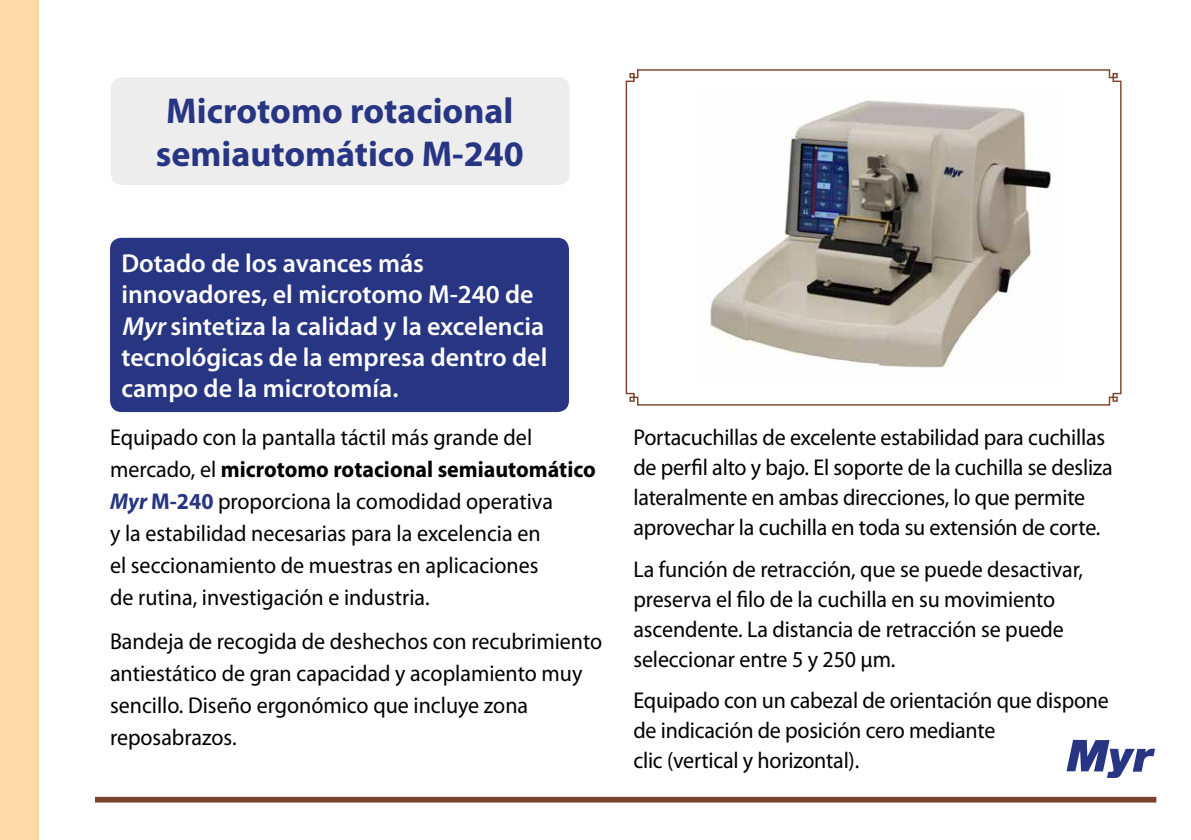
<style>
.page{position:relative;width:1191px;height:840px;background:#fff}
.page>*{position:absolute;margin:0;border:0;box-sizing:border-box;transform-origin:0 0}
.t1{font:700 36px/43.2px "Myriad Pro";color:#283583}
.t2{font:600 26px/31.2px "Myriad Pro";color:#fff}
.t3{font:22.8px/32px "Myriad Pro";letter-spacing:-.005em;color:#000;scale:.96 1}
.s1{font-style:italic}
.s2{font-weight:700}
.s3{font-weight:700;font-style:italic;color:#283583}
.s4{font-weight:700;color:#283583}
</style>
<div class="page">
<svg style="left:1066px;top:739px;width:89px;height:38px"></svg>
<svg style="left:625px;top:69px;width:497px;height:337px"></svg>
<div style="left:0;top:0;width:39px;height:839px;background:#fedaa9"></div>
<div style="left:95px;top:796px;width:1061px;height:6px;background:#7a422a"></div>
<div style="left:111px;top:77px;width:458px;height:108px;background:#ededed;border-radius:11px"></div>
<div style="left:110px;top:238px;width:459px;height:174px;background:#283583;border-radius:11px"></div>
<img style="left:700px;top:89px;width:359px;height:295px">
<h1 class="t1" style="left:156px;top:90px;width:369px">Microtomo rotacional semiautomático M-240</h1>
<p class="t2" style="left:121px;top:248px;width:427px">Dotado de los avances más innovadores, el microtomo M-240 de<br><span class="s1">Myr</span>sintetiza la calidad y la excelencia tecnológicas de la empresa dentro del campo de la microtomía.</p>
<p class="t3" style="left:110px;top:421px;width:507px">Equipado con la pantalla táctil más grande del mercado, el <span class="s2">microtomo rotacional semiautomático </span><span class="s3">Myr</span> <span class="s4">M-240</span> proporciona la comodidad operativa<br>y la estabilidad necesarias para la excelencia en<br>el seccionamiento de muestras en aplicaciones<br>de rutina, investigación e industria.</p>
<p class="t3" style="left:110px;top:625px;width:514px">Bandeja de recogida de deshechos con recubrimiento antiestático de gran capacidad y acoplamiento muy sencillo. Diseño ergonómico que incluye zona reposabrazos.</p>
<p class="t3" style="left:633px;top:422px;width:501px;line-height:30px">Portacuchillas de excelente estabilidad para cuchillas de perfil alto y bajo. El soporte de la cuchilla se desliza lateralmente en ambas direcciones, lo que permite aprovechar la cuchilla en toda su extensión de corte.</p>
<p class="t3" style="left:633px;top:554px;width:470px;line-height:30px">La función de retracción, que se puede desactivar, preserva el filo de la cuchilla en su movimiento ascendente. La distancia de retracción se puede seleccionar entre 5 y 250 μm.</p>
<p class="t3" style="left:633px;top:685px;width:497px;line-height:30px">Equipado con un cabezal de orientación que dispone de indicación de posición cero mediante<br>clic (vertical y horizontal).</p>
</div>
